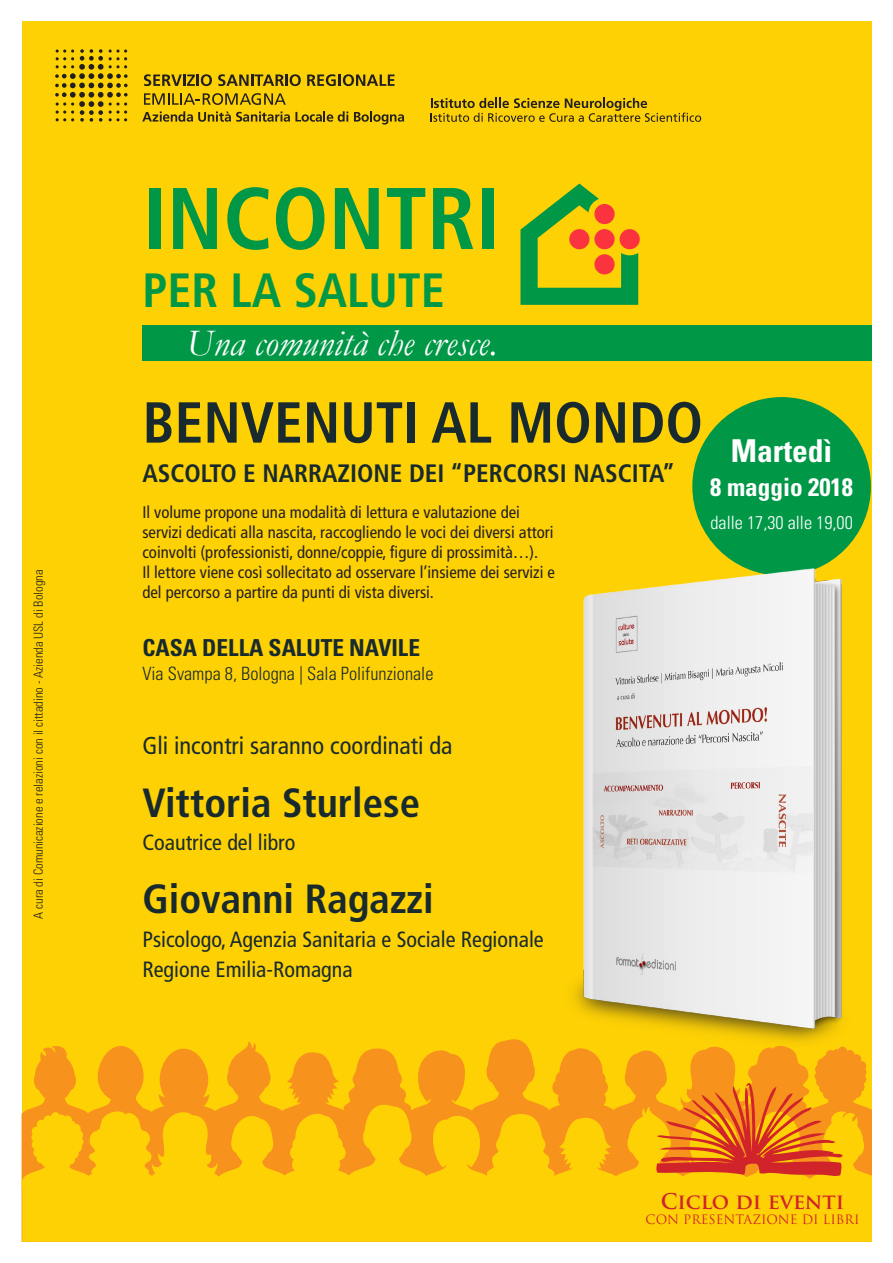
<style>
.page{position:relative;width:893px;height:1263px;background:#fff}
.page>*{position:absolute;margin:0;border:0;box-sizing:border-box;transform-origin:0 0}
.t1{font:700 condensed 87.3px "Frutiger";color:#009847}
.t2{font:700 condensed 57.75px "Frutiger";color:#182a2d}
.t3{font:700 condensed 48px "Frutiger";color:#009847}
.t4{font:700 condensed 40.8px "Frutiger";color:#182a2d}
.t5{font:italic 37.8px "Garamond";color:#fff}
.t6{font:700 condensed 31.5px "Univers LT Std";color:#fff}
.t7{font:700 condensed 25.2px "Frutiger";color:#182a2d}
.t8{font:700 condensed 25.2px "Univers LT Std";color:#fff}
.t9{font:condensed 24.45px "Frutiger";color:#182a2d}
.t10{font:700 condensed 23.4px "Univers LT Std";color:#182a2d}
.t11{font:condensed 22.05px/30.5px "Frutiger";color:#182a2d}
.t12{font:700 21px "Trajan Pro";color:#d1232a}
.t13{font:300 condensed 18.3px "Univers LT Std";color:#182a2d}
.t14{font:300 condensed 18.3px "Univers LT Std";color:#fff}
.t15{font:condensed 16.8px/20.1px "Frutiger";color:#231f20}
.t16{font:300 condensed 12.6px "Univers LT Std";color:#231f20}
.t17{font:12.6px "Trajan";color:#d1232a}
</style>
<div class="page">
<div style="left:22px;top:21px;width:850px;height:1221px;background:#fed105"></div>
<svg style="left:34px;top:1039px;width:833px;height:65px;fill:#f7931d"></svg>
<svg style="left:21px;top:1104px;width:851px;height:138px"></svg>
<svg style="left:144px;top:74px;width:68px;height:12px"></svg>
<svg style="left:218px;top:74px;width:83px;height:12px"></svg>
<svg style="left:307px;top:74px;width:88px;height:12px"></svg>
<svg style="left:144px;top:93px;width:142px;height:12px"></svg>
<svg style="left:55px;top:49px;width:73px;height:73px"></svg>
<svg style="left:142px;top:111px;width:206px;height:11px"></svg>
<svg style="left:354px;top:111px;width:50px;height:14px"></svg>
<svg style="left:431px;top:98px;width:270px;height:24px"></svg>
<div style="left:142px;top:325px;width:730px;height:36px;background:#009847"></div>
<svg style="left:520px;top:184px;width:118px;height:121px"></svg>
<div style="left:620px;top:229px;width:20px;height:20px;background:#fb333e;border-radius:50%"></div>
<div style="left:594px;top:204px;width:21px;height:20px;background:#fb333e;border-radius:50%"></div>
<div style="left:594px;top:229px;width:21px;height:20px;background:#fb333e;border-radius:50%"></div>
<div style="left:594px;top:254px;width:21px;height:20px;background:#fb333e;border-radius:50%"></div>
<div style="left:569px;top:229px;width:20px;height:20px;background:#fb333e;border-radius:50%"></div>
<div style="left:692px;top:397px;width:179px;height:179px;background:#009847;border-radius:50%"></div>
<img style="left:559px;top:538px;width:307px;height:508px">
<svg style="left:656px;top:1077px;width:186px;height:100px"></svg>
<p class="t16" style="left:31px;top:919px;width:351px;rotate:-90deg">A cura di Comunicazione e relazioni con il cittadino - Azienda USL di Bologna</p>
<p class="t1" style="left:142px;top:167px;width:359px">INCONTRI</p>
<p class="t3" style="left:142px;top:262px;width:304px">PER LA SALUTE</p>
<p class="t5" style="left:186px;top:317px;width:313px">Una comunità che cresce.</p>
<p class="t2" style="left:142px;top:388px;width:562px">BENVENUTI AL MONDO</p>
<p class="t7" style="left:142px;top:458px;width:534px">ASCOLTO E NARRAZIONE DEI “PERCORSI NASCITA”</p>
<p class="t15" style="left:142px;top:502px;width:414px">Il volume propone una modalità di lettura e valutazione dei servizi dedicati alla nascita, raccogliendo le voci dei diversi attori coinvolti (professionisti, donne/coppie, figure di prossimità…).<br>Il lettore viene così sollecitato ad osservare l’insieme dei servizi e del percorso a partire da punti di vista diversi.</p>
<p class="t10" style="left:142px;top:633px;width:279px">CASA DELLA SALUTE NAVILE</p>
<p class="t13" style="left:142px;top:663px;width:293px">Via Svampa 8, Bologna | Sala Polifunzionale</p>
<p class="t6" style="left:731px;top:432px;width:103px">Martedì</p>
<p class="t8" style="left:710px;top:472px;width:144px">8 maggio 2018</p>
<p class="t14" style="left:710px;top:512px;width:144px">dalle 17,30 alle 19,00</p>
<p class="t9" style="left:142px;top:731px;width:312px">Gli incontri saranno coordinati da</p>
<p class="t4" style="left:142px;top:778px;width:279px">Vittoria Sturlese</p>
<p class="t11" style="left:142px;top:827px;width:155px">Coautrice del libro</p>
<p class="t4" style="left:142px;top:875px;width:293px">Giovanni Ragazzi</p>
<p class="t11" style="left:142px;top:924px;width:403px">Psicologo, Agenzia Sanitaria e Sociale Regionale<br>Regione Emilia-Romagna</p>
<p class="t12" style="left:661px;top:1188px;width:185px">CICLO DI EVENTI</p>
<p class="t17" style="left:646px;top:1212px;width:216px">CON PRESENTAZIONE DI LIBRI</p>
</div>
